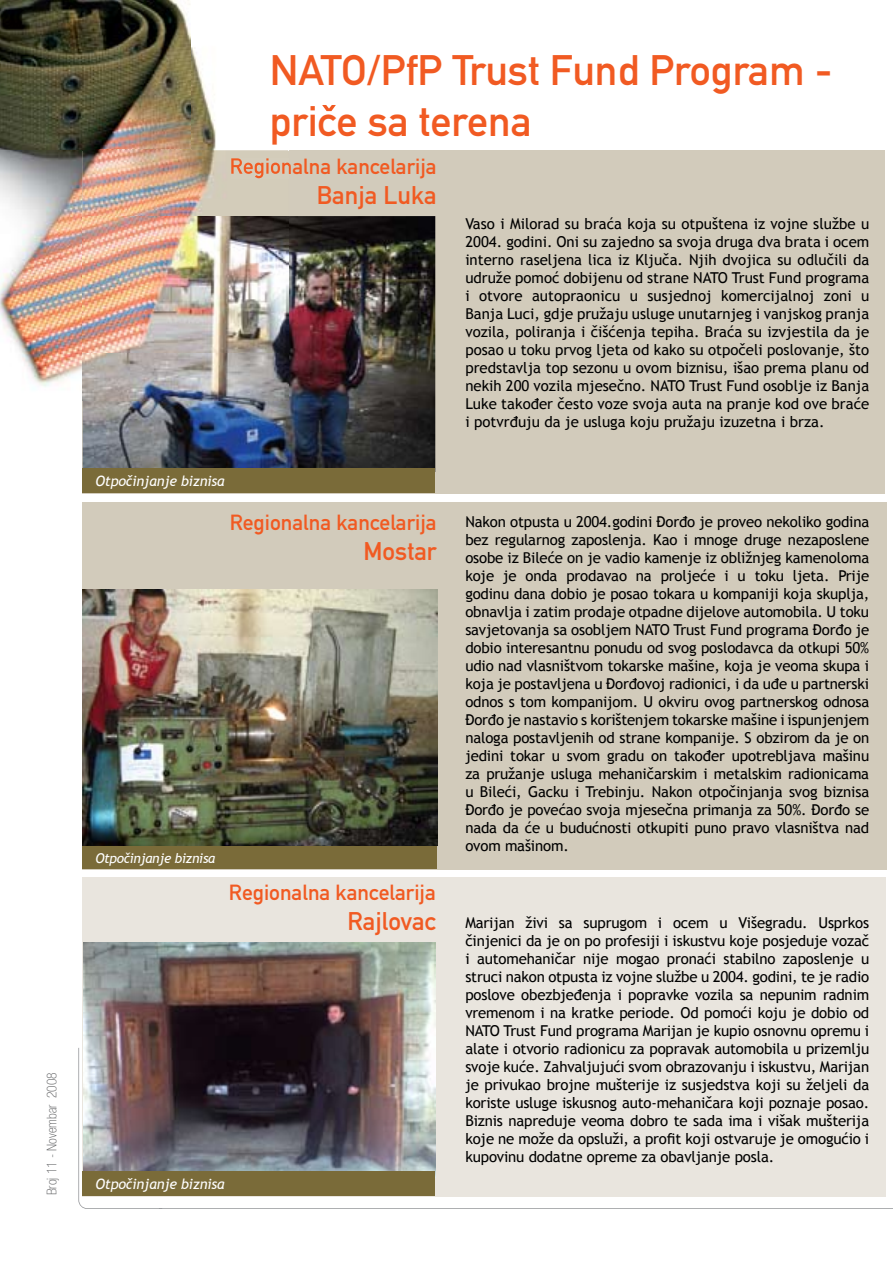
<style>
.page{position:relative;width:893px;height:1263px;background:#fff}
.page>*{position:absolute;margin:0;border:0;box-sizing:border-box;transform-origin:0 0}
.t1{font:42px/50.4px "DIN Mittelschrift";color:#f15a22}
.t2{font:25.2px "DIN Mittelschrift Alternate";color:#f15a22}
.t3{font:21.6px "DIN Mittelschrift";color:#f15a22}
.t4{font:15px/18px "Trebuchet MS";letter-spacing:-.01em;color:#000;text-align:justify}
.t5{font:italic 14.25px "Trebuchet MS";letter-spacing:-.01em;color:#fff}
.t6{font:100 condensed 13.5px "Helvetica Neue LT Std";color:#58595b}
.t7{font:italic 13.5px "Trebuchet MS";letter-spacing:-.02em;color:#fff}
</style>
<div class="page">
<svg style="left:78px;top:1048px;width:81px;height:161px"></svg>
<div style="left:83px;top:150px;width:802px;height:343px;background:#d2cbbb"></div>
<img style="left:83px;top:216px;width:352px;height:252px">
<div style="left:83px;top:468px;width:352px;height:25px;background:#7a6b39"></div>
<img style="left:0;top:0;width:216px;height:150px">
<img style="left:0;top:150px;width:83px;height:250px">
<img style="left:83px;top:150px;width:205px;height:66px">
<img style="left:83px;top:216px;width:205px;height:184px">
<img style="left:231px;top:158px;width:57px;height:20px">
<div style="left:83px;top:502px;width:804px;height:368px;background:#d2cbbb"></div>
<img style="left:83px;top:590px;width:354px;height:256px">
<div style="left:83px;top:846px;width:354px;height:23px;background:#7a6b39"></div>
<svg style="left:322px;top:105px;width:14px;height:6px"></svg>
<div style="left:83px;top:877px;width:803px;height:320px;background:#e9e5de"></div>
<img style="left:83px;top:942px;width:352px;height:229px">
<div style="left:83px;top:1171px;width:352px;height:25px;background:#7a6b39"></div>
<p class="t6" style="left:44px;top:1195px;width:125px;rotate:-90deg">Broj 11 - Novembar 2008</p>
<h1 class="t1" style="left:270px;top:46px;width:564px">NATO/PfP Trust Fund Program - price sa terena</h1>
<h3 class="t3" style="left:230px;top:153px;width:209px">Regionalna kancelarija</h3>
<h2 class="t2" style="left:317px;top:180px;width:121px">Banja Luka</h2>
<p class="t5" style="left:95px;top:473px;width:131px">Otpočinjanje biznisa</p>
<h3 class="t3" style="left:230px;top:510px;width:209px">Regionalna kancelarija</h3>
<h2 class="t2" style="left:363px;top:536px;width:75px">Mostar</h2>
<p class="t7" style="left:95px;top:850px;width:121px">Otpočinjanje biznisa</p>
<h3 class="t3" style="left:229px;top:880px;width:209px">Regionalna kancelarija</h3>
<h2 class="t2" style="left:347px;top:907px;width:90px">Rajlovac</h2>
<p class="t5" style="left:95px;top:1175px;width:131px">Otpočinjanje biznisa</p>
<p class="t4" style="left:465px;top:215px;width:405px">Vaso i Milorad su braća koja su otpuštena iz vojne službe u 2004. godini. Oni su zajedno sa svoja druga dva brata i ocem interno raseljena lica iz Ključa. Njih dvojica su odlučili da udruže pomoć dobijenu od strane NATO Trust Fund programa i otvore autopraonicu u susjednoj komercijalnoj zoni u Banja Luci, gdje pružaju usluge unutarnjeg i vanjskog pranja vozila, poliranja i čišćenja tepiha. Braća su izvjestila da je posao u toku prvog ljeta od kako su otpočeli poslovanje, što predstavlja top sezonu u ovom biznisu, išao prema planu od nekih 200 vozila mjesečno. NATO Trust Fund osoblje iz Banja Luke također često voze svoja auta na pranje kod ove braće i potvrđuju da je usluga koju pružaju izuzetna i brza.</p>
<p class="t4" style="left:465px;top:512px;width:405px">Nakon otpusta u 2004.godini Đorđo je proveo nekoliko godina bez regularnog zaposlenja. Kao i mnoge druge nezaposlene osobe iz Bileće on je vadio kamenje iz obližnjeg kamenoloma koje je onda prodavao na proljeće i u toku ljeta. Prije godinu dana dobio je posao tokara u kompaniji koja skuplja, obnavlja i zatim prodaje otpadne dijelove automobila. U toku savjetovanja sa osobljem NATO Trust Fund programa Đorđo je dobio interesantnu ponudu od svog poslodavca da otkupi 50% udio nad vlasništvom tokarske mašine, koja je veoma skupa i koja je postavljena u Đorđovoj radionici, i da uđe u partnerski odnos s tom kompanijom. U okviru ovog partnerskog odnosa Đorđo je nastavio s korištenjem tokarske mašine i ispunjenjem naloga postavljenih od strane kompanije. S obzirom da je on jedini tokar u svom gradu on također upotrebljava mašinu za pružanje usluga mehaničarskim i metalskim radionicama u Bileći, Gacku i Trebinju. Nakon otpočinjanja svog biznisa Đorđo je povećao svoja mjesečna primanja za 50%. Đorđo se nada da će u budućnosti otkupiti puno pravo vlasništva nad ovom mašinom.</p>
<p class="t4" style="left:465px;top:914px;width:405px">Marijan živi sa suprugom i ocem u Višegradu. Usprkos činjenici da je on po profesiji i iskustvu koje posjeduje vozač i automehaničar nije mogao pronaći stabilno zaposlenje u struci nakon otpusta iz vojne službe u 2004. godini, te je radio poslove obezbjeđenja i popravke vozila sa nepunim radnim vremenom i na kratke periode. Od pomoći koju je dobio od NATO Trust Fund programa Marijan je kupio osnovnu opremu i alate i otvorio radionicu za popravak automobila u prizemlju svoje kuće. Zahvaljujući svom obrazovanju i iskustvu, Marijan je privukao brojne mušterije iz susjedstva koji su željeli da koriste usluge iskusnog auto-mehaničara koji poznaje posao.<br>Biznis napreduje veoma dobro te sada ima i višak mušterija koje ne može da opsluži, a profit koji ostvaruje je omogućio i kupovinu dodatne opreme za obavljanje posla.</p>
</div>
